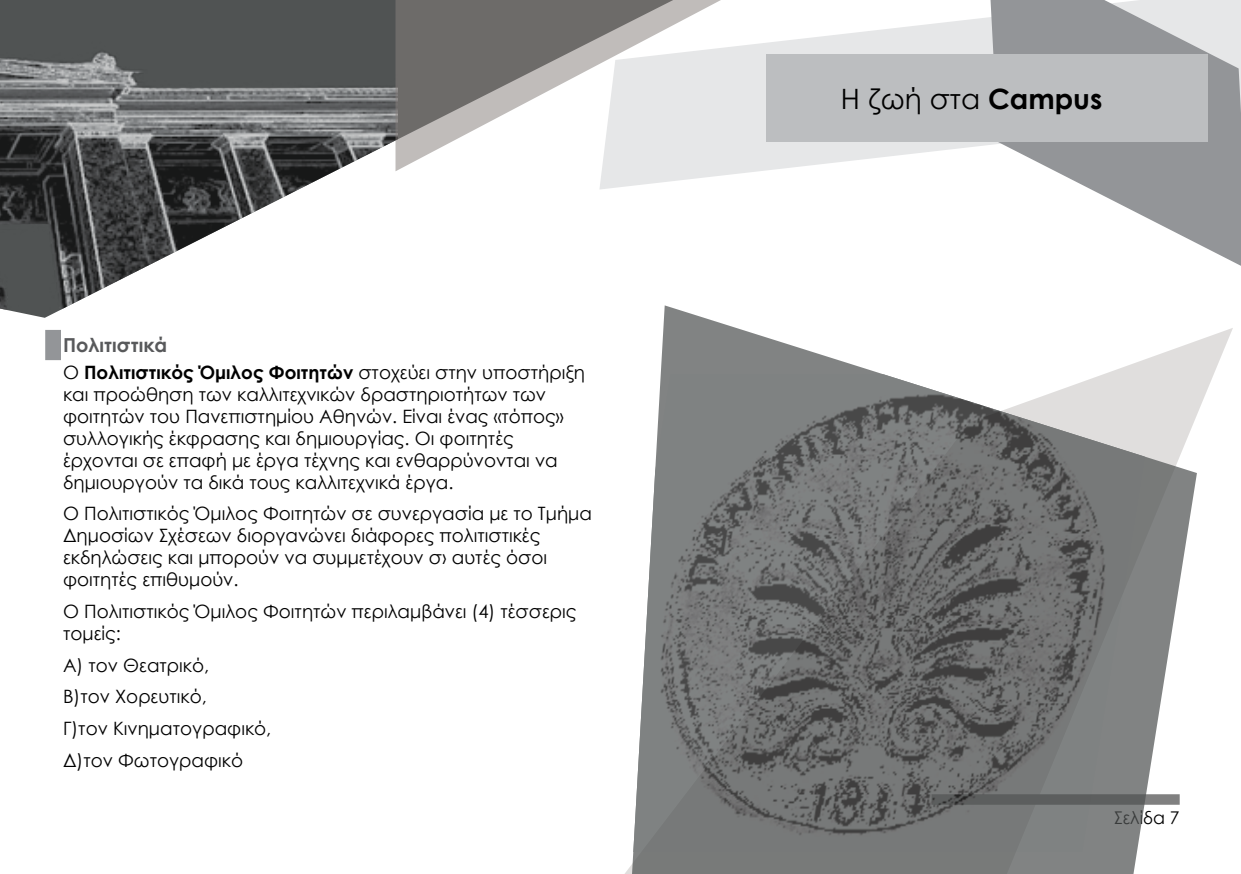
<style>
.page{position:relative;width:1241px;height:874px;background:#fff}
.page>*{position:absolute;margin:0;border:0;box-sizing:border-box;transform-origin:0 0}
.t1{font:28px "Century Gothic";color:#000}
.t2{font:700 19.25px "Century Gothic";color:#58595b}
.t3{font:18.38px/21.9px "Century Gothic";color:#000}
.t4{font:17.5px "Century Gothic";color:#000}
.s1{font-weight:700}
</style>
<div class="page">
<svg style="left:732px;top:17px;width:255px;height:157px;fill:#e6e7e8"></svg>
<svg style="left:599px;top:171px;width:133px;height:19px;fill:#e6e7e8"></svg>
<img style="left:0;top:0;width:395px;height:317px">
<svg style="left:987px;top:0;width:253px;height:266px;fill:#939598"></svg>
<svg style="left:395px;top:0;width:371px;height:171px"></svg>
<div style="left:766px;top:55px;width:442px;height:87px;background:#bcbec0"></div>
<div style="left:45px;top:337px;width:16px;height:15px;background:#939598"></div>
<svg style="left:987px;top:228px;width:245px;height:123px"></svg>
<svg style="left:625px;top:305px;width:598px;height:568px"></svg>
<img style="left:633px;top:374px;width:511px;height:477px">
<p class="t2" style="left:63px;top:330px;width:106px">Πολιτιστικά</p>
<p class="t3" style="left:63px;top:361px;width:523px">Ο <span class="s1">Πολιτιστικός Όμιλος Φοιτητών</span> στοχεύει στην υποστήριξη και προώθηση των καλλιτεχνικών δραστηριοτήτων των φοιτητών του Πανεπιστημίου Αθηνών. Είναι ένας «τόπος» συλλογικής έκφρασης και δημιουργίας. Οι φοιτητές έρχονται σε επαφή με έργα τέχνης και ενθαρρύνονται να δημιουργούν τα δικά τους καλλιτεχνικά έργα.</p>
<p class="t3" style="left:63px;top:502px;width:530px">Ο Πολιτιστικός Όμιλος Φοιτητών σε συνεργασία με το Τμήμα Δημοσίων Σχέσεων διοργανώνει διάφορες πολιτιστικές εκδηλώσεις και μπορούν να συμμετέχουν σ› αυτές όσοι φοιτητές επιθυμούν.</p>
<p class="t3" style="left:63px;top:599px;width:515px">Ο Πολιτιστικός Όμιλος Φοιτητών περιλαμβάνει (4) τέσσερις τομείς:</p>
<p class="t3" style="left:63px;top:648px;width:210px;line-height:31.8px">Α) τον Θεατρικό,<br>Β)τον Χορευτικό,<br>Γ)τον Κινηματογραφικό,<br>Δ)τον Φωτογραφικό</p>
<h1 class="t1" style="left:840px;top:79px;width:263px">Η ζωή στα <span class="s1">Campus</span></h1>
<p class="t4" style="left:1113px;top:805px;width:67px">Σελίδα 7</p>
</div>
